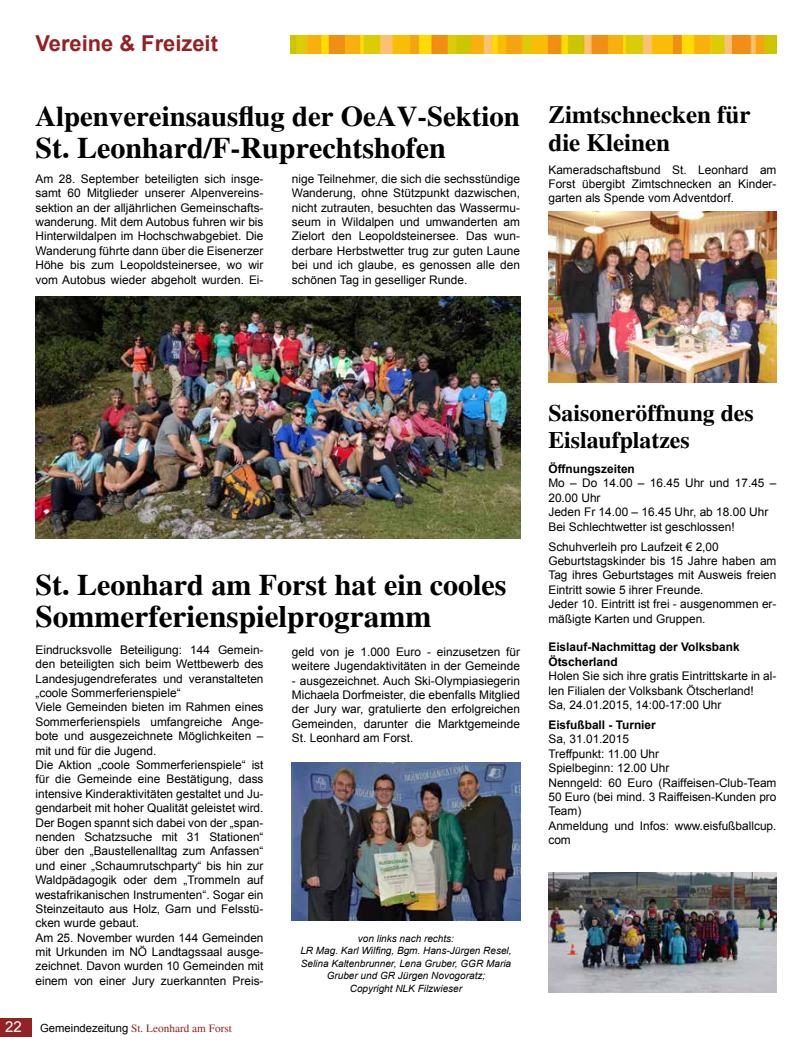
<style>
.page{position:relative;width:812px;height:1053px;background:#fff}
.page>*{position:absolute;margin:0;border:0;box-sizing:border-box;transform-origin:0 0}
.t1{font:700 31.25px "Times";color:#000}
.t2{font:700 30px "Times";color:#000}
.t3{font:700 28.75px "Times";color:#000}
.t4{font:700 25px/27.5px "Times";color:#000}
.t5{font:700 23.75px/27.5px "Times";color:#000}
.t6{font:700 21.88px "Arial";color:#922224}
.t7{font:11.88px/14.4px "Arial";color:#000}
.t8{font:700 11.88px/14.4px "Arial";color:#000}
.t9{font:11.25px "Times";color:#922224}
.t10{font:italic 10px/12.5px "Arial";color:#000;text-align:center}
.s1{font-family:"Arial";font-size:15px;color:#fff}
.s2{font-family:"Arial";color:#000}
</style>
<div class="page">
<div style="left:0;top:1017px;width:32px;height:19px;background:#922224"></div>
<img style="left:290px;top:35px;width:486px;height:18px">
<img style="left:35px;top:296px;width:485px;height:243px">
<img style="left:292px;top:762px;width:228px;height:157px">
<img style="left:548px;top:212px;width:228px;height:171px">
<img style="left:548px;top:872px;width:228px;height:120px">
<h3 class="t6" style="left:35px;top:29px;width:184px">Vereine &amp; Freizeit</h3>
<h3 class="t3" style="left:35px;top:99px;width:485px">Alpenvereinsausflug der OeAV-Sektion</h3>
<h2 class="t2" style="left:35px;top:131px;width:412px">St. Leonhard/F-Ruprechtshofen</h2>
<p class="t7" style="left:35px;top:171px;width:229px;text-align:justify">Am 28. September beteiligten sich insge&shy;samt 60 Mitglieder unserer Alpenvereins&shy;sektion an der alljährlichen Gemeinschafts&shy;wanderung. Mit dem Autobus fuhren wir bis Hinterwildalpen im Hochschwabgebiet. Die Wanderung führte dann über die Eisenerzer Höhe bis zum Leopoldsteinersee, wo wir vom Autobus wieder abgeholt wurden. Ei-</p>
<p class="t7" style="left:292px;top:171px;width:229px;text-align:justify">nige Teilnehmer, die sich die sechsstündige Wanderung, ohne Stützpunkt dazwischen, nicht zutrauten, besuchten das Wassermu&shy;seum in Wildalpen und umwanderten am Zielort den Leopoldsteinersee. Das wun&shy;derbare Herbstwetter trug zur guten Laune bei und ich glaube, es genossen alle den schönen Tag in geselliger Runde.</p>
<h3 class="t4" style="left:548px;top:101px;width:204px">Zimtschnecken für die Kleinen</h3>
<p class="t7" style="left:548px;top:162px;width:229px;text-align:justify">Kameradschaftsbund St. Leonhard am Forst übergibt Zimtschnecken an Kinder&shy;garten als Spende vom Adventdorf.</p>
<h2 class="t2" style="left:35px;top:567px;width:472px">St. Leonhard am Forst hat ein cooles</h2>
<h1 class="t1" style="left:35px;top:598px;width:397px">Sommerferienspielprogramm</h1>
<p class="t7" style="left:35px;top:642px;width:229px">Eindrucksvolle Beteiligung: 144 Gemein&shy;den beteiligten sich beim Wettbewerb des Landesjugendreferates und veranstalteten „coole Sommerferienspiele“<br>Viele Gemeinden bieten im Rahmen eines Sommerferienspiels umfangreiche Ange&shy;bote und ausgezeichnete Möglichkeiten – mit und für die Jugend.<br>Die Aktion „coole Sommerferienspiele“ ist für die Gemeinde eine Bestätigung, dass intensive Kinderaktivitäten gestaltet und Ju&shy;gendarbeit mit hoher Qualität geleistet wird.<br>Der Bogen spannt sich dabei von der „span&shy;nenden Schatzsuche mit 31 Stationen“ über den „Baustellenalltag zum Anfassen“ und einer „Schaumrutschparty“ bis hin zur Waldpädagogik oder dem „Trommeln auf westafrikanischen Instrumenten“. Sogar ein Steinzeitauto aus Holz, Garn und Felsstü&shy;cken wurde gebaut.<br>Am 25. November wurden 144 Gemeinden mit Urkunden im NÖ Landtagssaal ausge&shy;zeichnet. Davon wurden 10 Gemeinden mit einem von einer Jury zuerkannten Preis-</p>
<p class="t7" style="left:292px;top:644px;width:229px">geld von je 1.000 Euro - einzusetzen für weitere Jugendaktivitäten in der Gemeinde</p>
<p class="t7" style="left:292px;top:673px;width:229px;text-align:justify">- ausgezeichnet. Auch Ski-Olympiasiegerin Michaela Dorfmeister, die ebenfalls Mitglied der Jury war, gratulierte den erfolgreichen Gemeinden, darunter die Marktgemeinde St. Leonhard am Forst.</p>
<p class="t10" style="left:300px;top:931px;width:213px">von links nach rechts:<br>LR Mag. Karl Wilfing, Bgm. Hans-Jürgen Resel, Selina Kaltenbrunner, Lena Gruber, GGR Maria Gruber und GR Jürgen Novogoratz;<br>Copyright NLK Filzwieser</p>
<p class="t9" style="left:5px;top:1021px;width:228px"><span class="s1">22</span> <span class="s2">Gemeindezeitung</span> St. Leonhard am Forst</p>
<h3 class="t5" style="left:548px;top:399px;width:207px">Saisoneröffnung des<br>Eislaufplatzes</h3>
<p class="t8" style="left:548px;top:462px;width:88px">Öffnungszeiten</p>
<p class="t7" style="left:548px;top:476px;width:229px">Mo – Do 14.00 – 16.45 Uhr und 17.45 –<br>20.00 Uhr<br>Jeden Fr 14.00 – 16.45 Uhr, ab 18.00 Uhr<br>Bei Schlechtwetter ist geschlossen!</p>
<p class="t7" style="left:548px;top:539px;width:229px">Schuhverleih pro Laufzeit € 2,00<br>Geburtstagskinder bis 15 Jahre haben am Tag ihres Geburtstages mit Ausweis freien Eintritt sowie 5 ihrer Freunde.<br>Jeder 10. Eintritt ist frei - ausgenommen er&shy;mäßigte Karten und Gruppen.</p>
<p class="t8" style="left:548px;top:640px;width:193px">Eislauf-Nachmittag der Volksbank<br>Ötscherland</p>
<p class="t7" style="left:548px;top:669px;width:229px">Holen Sie sich ihre gratis Eintrittskarte in al&shy;len Filialen der Volksbank Ötscherland!<br>Sa, 24.01.2015, 14:00-17:00 Uhr</p>
<p class="t8" style="left:548px;top:718px;width:109px">Eisfußball - Turnier</p>
<p class="t7" style="left:548px;top:732px;width:229px">Sa, 31.01.2015<br>Treffpunkt: 11.00 Uhr<br>Spielbeginn: 12.00 Uhr<br>Nenngeld: 60 Euro (Raiffeisen-Club-Team<br>50 Euro (bei mind. 3 Raiffeisen-Kunden pro<br>Team)<br>Anmeldung und Infos: www.eisfußballcup. com</p>
</div>
